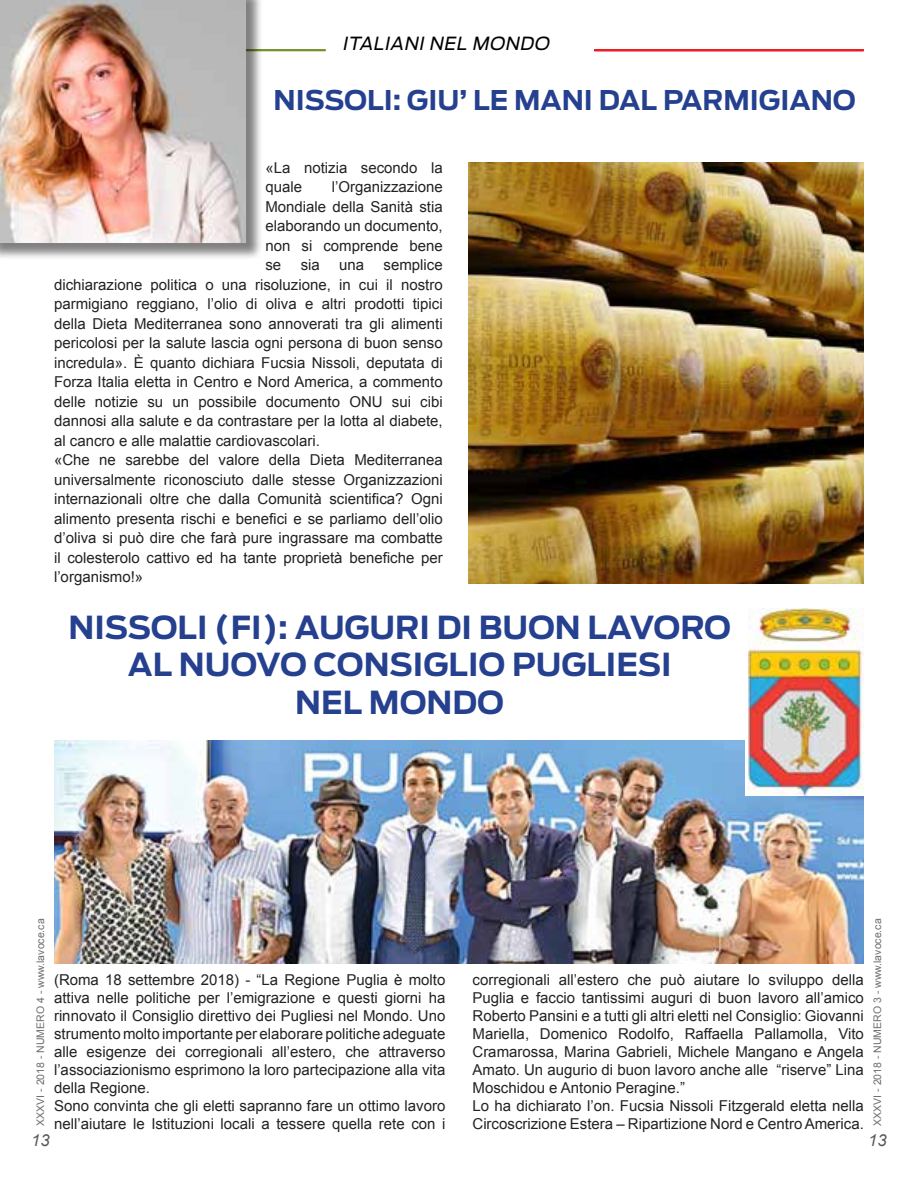
<style>
.page{position:relative;width:918px;height:1188px;background:#fff}
.page>*{position:absolute;margin:0;border:0;box-sizing:border-box;transform-origin:0 0}
.t1{font:700 31.5px/37.8px "Antenna";color:#25408f;text-align:center}
.t2{font:700 27px "Antenna";color:#25408f}
.t3{font:italic 18px "Antenna";color:#000}
.t4{font:italic 16.5px "Arial";color:#58595b}
.t5{font:15px/19.5px "Arial";color:#222}
.t6{font:10.5px "Arial";color:#6d6e71}
</style>
<div class="page">
<hr style="left:54px;top:49px;width:272px;height:2px;background:#73922a">
<hr style="left:595px;top:49px;width:269px;height:2px;background:#ed1d24">
<hr style="left:594px;top:49px;width:269px;height:2px;background:#ed1d24">
<div style="left:0;top:0;width:263px;height:260px;background:#000;opacity:.5"></div>
<img style="left:0;top:0;width:245px;height:242px">
<img style="left:469px;top:162px;width:395px;height:421px">
<img style="left:54px;top:740px;width:810px;height:223px">
<svg style="left:745px;top:608px;width:98px;height:188px"></svg>
<img style="left:749px;top:609px;width:115px;height:187px">
<p class="t3" style="left:342px;top:33px;width:212px">ITALIANINEL MONDO</p>
<h2 class="t2" style="left:273px;top:84px;width:584px">NISSOLI: GIU’ LE MANI DAL PARMIGIANO</h2>
<p class="t5" style="left:265px;top:158px;width:179px">«La notizia secondo la quale</p>
<p class="t5" style="left:265px;top:178px;width:179px;text-align:justify;text-indent:66px">l’Organizzazione Mondiale della Sanità stia elaborando un documento, non si comprende bene se</p>
<p class="t5" style="left:54px;top:256px;width:390px;text-indent:330px">semplice dichiarazione politica o una risoluzione, in cui il nostro parmigiano reggiano, l’olio di oliva e altri prodotti tipici della Dieta Mediterranea sono annoverati tra gli alimenti pericolosi per la salute lascia ogni persona di buon senso incredula». È quanto dichiara Fucsia Nissoli, deputata di Forza Italia eletta in Centro e Nord America, a commento delle notizie su un possibile documento ONU sui cibi dannosi alla salute e da contrastare per la lotta al diabete, al cancro e alle malattie cardiovascolari.<br>«Che ne sarebbe del valore della Dieta Mediterranea universalmente riconosciuto dalle stesse Organizzazioni internazionali oltre che dalla Comunità scientifica? Ogni alimento presenta rischi e benefici e se parliamo dell’olio d’oliva si può dire che farà pure ingrassare ma combatte il colesterolo cattivo ed ha tante proprietà benefiche per l’organismo!»</p>
<p class="t5" style="left:301px;top:256px;width:21px">sia</p>
<p class="t5" style="left:339px;top:256px;width:27px">una</p>
<h1 class="t1" style="left:68px;top:608px;width:664px">NISSOLI (FI): AUGURI DI BUON LAVORO<br>AL NUOVO CONSIGLIO PUGLIESI<br>NEL MONDO</h1>
<p class="t6" style="left:34px;top:1126px;width:209px;rotate:-90deg">XXXVI - 2018 - NUMERO 4 - www.lavoce.ca</p>
<p class="t5" style="left:54px;top:971px;width:393px;line-height:18px">(Roma 18 settembre 2018) - “La Regione Puglia è molto attiva nelle politiche per l’emigrazione e questi giorni ha rinnovato il Consiglio direttivo dei Pugliesi nel Mondo. Uno strumento molto importante per elaborare politiche adeguate alle esigenze dei corregionali all’estero, che attraverso l’associazionismo esprimono la loro partecipazione alla vita della Regione.<br>Sono convinta che gli eletti sapranno fare un ottimo lavoro nell’aiutare le Istituzioni locali a tessere quella rete con i</p>
<p class="t5" style="left:473px;top:971px;width:393px;line-height:18px">corregionali all’estero che può aiutare lo sviluppo della Puglia e faccio tantissimi auguri di buon lavoro all’amico Roberto Pansini e a tutti gli altri eletti nel Consiglio: Giovanni Mariella, Domenico Rodolfo, Raffaella Pallamolla, Vito Cramarossa, Marina Gabrieli, Michele Mangano e Angela Amato. Un augurio di buon lavoro anche alle “riserve” Lina Moschidou e Antonio Peragine.”<br>Lo ha dichiarato l’on. Fucsia Nissoli Fitzgerald eletta nella Circoscrizione Estera – Ripartizione Nord e Centro America.</p>
<p class="t6" style="left:871px;top:1126px;width:209px;rotate:-90deg">XXXVI - 2018 - NUMERO 3 - www.lavoce.ca</p>
<p class="t4" style="left:31px;top:1130px;width:20px">13</p>
<p class="t4" style="left:868px;top:1130px;width:20px">13</p>
</div>
